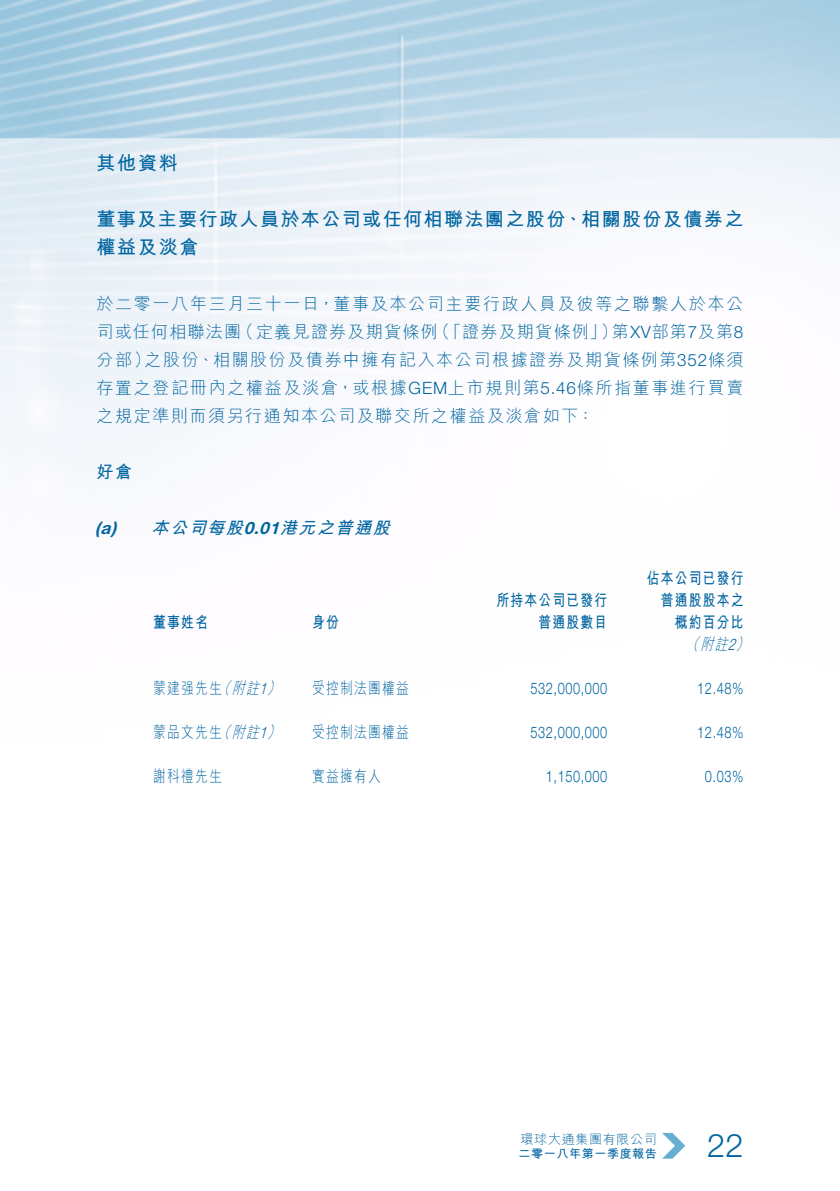
<style>
.page{position:relative;width:840px;height:1191px;background:#fff}
.page>*{position:absolute;margin:0;border:0;box-sizing:border-box;transform-origin:0 0}
.t1{font:300 32.4px "Helvetica Neue LT Std";color:#0065a1}
.Heading_1{font:700 19px/28px "M Hei HK";letter-spacing:.075em;color:#0065a1}
.Body_Text{font:300 17px/28px "M Hei HK";letter-spacing:.095em;color:#0065a1;text-align:justify}
.Heading_3{font:italic 700 17px "M Hei HK";color:#0065a1}
.Heading_2{font:700 17px "M Hei HK";color:#0065a1}
.Body_Text-2{font:300 16px "Helvetica Neue LT Std";letter-spacing:.045em;color:#0065a1;scale:.8 1}
.Body_Text-3{font:300 16px "M Hei HK";letter-spacing:.095em;color:#0065a1;scale:.8 1}
.Body_Text-4{font:700 16px "M Hei HK";letter-spacing:.095em;color:#0065a1;scale:.8 1}
.Body_Text-5{font:italic 300 16px "M Hei HK";color:#0065a1;scale:.8 1}
.t2{font:300 13px "M Hei HK";letter-spacing:.055em;color:#0065a1}
.t3{font:700 12px "M Hei HK";letter-spacing:.055em;color:#0065a1}
.s1{font-family:"Helvetica Neue LT Std"}
.s2{font-style:italic}
.s3{font-family:"Helvetica Neue LT Std";font-style:italic}
</style>
<div class="page">
<img style="left:0;top:0;width:1px;height:1191px">
<svg style="left:662px;top:1132px;width:23px;height:26px"></svg>
<p class="Heading_1" style="left:96px;top:147px;width:83px">其他資料</p>
<p class="Heading_1" style="left:96px;top:203px;width:648px">董事及主要行政人員於本公司或任何相聯法團之股份、相關股份及債券之權益及淡倉</p>
<p class="Body_Text" style="left:96px;top:290px;width:648px">於二零一八年三月三十一日，董事及本公司主要行政人員及彼等之聯繫人於本公司或任何相聯法團（定義見證券及期貨條例（「證券及期貨條例」）第<span class="s1">XV</span>部第<span class="s1">7</span>及第<span class="s1">8</span>分部）之股份、相關股份及債券中擁有記入本公司根據證券及期貨條例第<span class="s1">352</span>條須存置之登記冊內之權益及淡倉，或根據<span class="s1">GEM</span>上市規則第<span class="s1">5.46</span>條所指董事進行買賣之規定準則而須另行通知本公司及聯交所之權益及淡倉如下：</p>
<p class="Heading_2" style="left:96px;top:459px;width:37px">好倉</p>
<p class="Heading_3" style="left:95px;top:515px;width:302px"><span class="s1">(a)</span> 本公司每股<span class="s1">0.01</span>港元之普通股</p>
<p class="Body_Text-4" style="left:153px;top:611px;width:70px">董事姓名</p>
<p class="Body_Text-4" style="left:312px;top:611px;width:35px">身份</p>
<p class="Body_Text-4" style="left:496px;top:589px;width:140px">所持本公司已發行</p>
<p class="Body_Text-4" style="left:538px;top:611px;width:87px">普通股數目</p>
<p class="Body_Text-4" style="left:646px;top:567px;width:122px">佔本公司已發行</p>
<p class="Body_Text-4" style="left:660px;top:589px;width:105px">普通股股本之</p>
<p class="Body_Text-4" style="left:674px;top:611px;width:87px">概約百分比</p>
<p class="Body_Text-5" style="left:685px;top:636px;width:85px">（附註<span class="s1">2</span>）</p>
<p class="Body_Text-3" style="left:153px;top:680px;width:165px">蒙建强先生<span class="s2">（附註</span><span class="s3">1</span><span class="s2">）</span></p>
<p class="Body_Text-3" style="left:312px;top:680px;width:122px">受控制法團權益</p>
<p class="Body_Text-2" style="left:530px;top:679px;width:97px">532,000,000</p>
<p class="Body_Text-2" style="left:697px;top:679px;width:59px">12.48%</p>
<p class="Body_Text-3" style="left:153px;top:724px;width:165px">蒙品文先生<span class="s2">（附註</span><span class="s3">1</span><span class="s2">）</span></p>
<p class="Body_Text-3" style="left:312px;top:724px;width:122px">受控制法團權益</p>
<p class="Body_Text-2" style="left:530px;top:723px;width:97px">532,000,000</p>
<p class="Body_Text-2" style="left:697px;top:723px;width:59px">12.48%</p>
<p class="Body_Text-3" style="left:153px;top:768px;width:87px">謝科禮先生</p>
<p class="Body_Text-3" style="left:312px;top:768px;width:87px">實益擁有人</p>
<p class="Body_Text-2" style="left:545px;top:767px;width:78px">1,150,000</p>
<p class="Body_Text-2" style="left:704px;top:767px;width:50px">0.03%</p>
<p class="t2" style="left:520px;top:1132px;width:138px">環球大通集團有限公司</p>
<p class="t3" style="left:518px;top:1144px;width:140px">二零一八年第一季度報告</p>
<h1 class="t1" style="left:706px;top:1126px;width:38px">22</h1>
</div>
